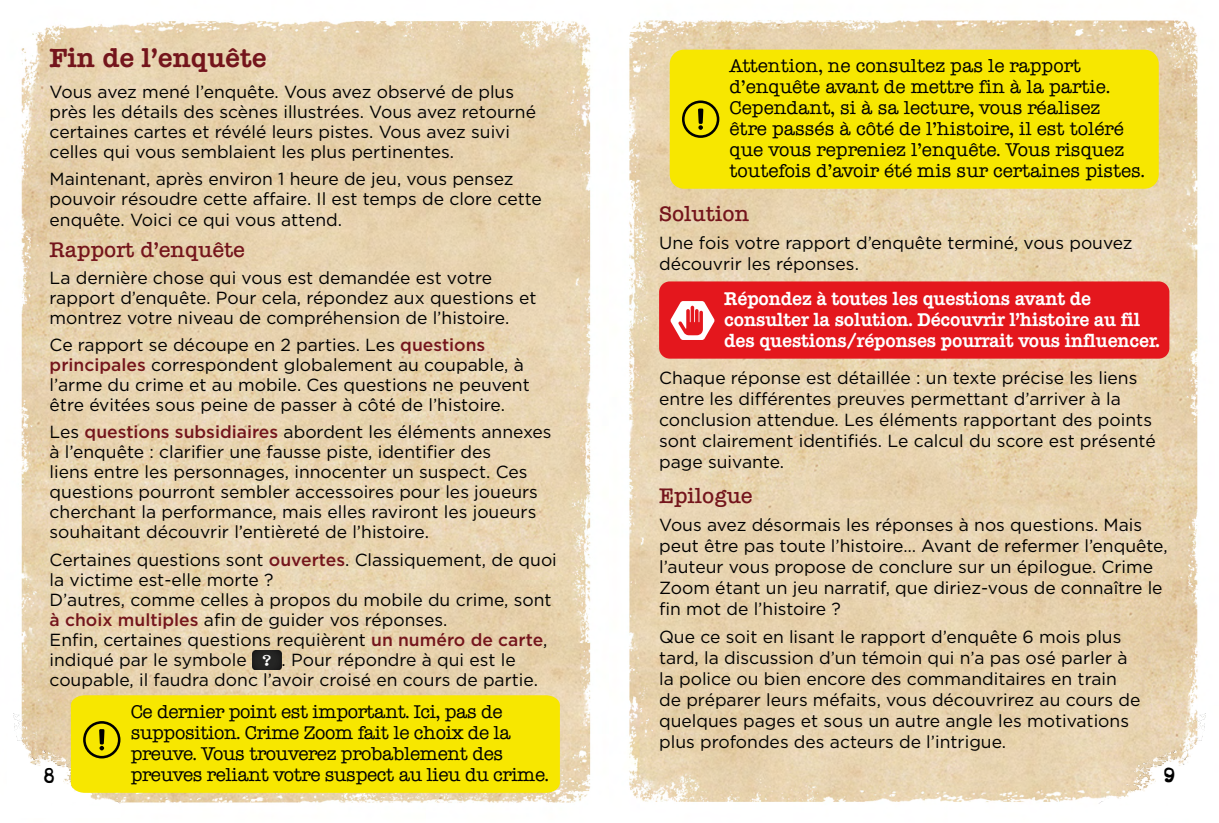
<style>
.page{position:relative;width:1219px;height:823px;background:#fff}
.page>*{position:absolute;margin:0;border:0;box-sizing:border-box;transform-origin:0 0}
.t1{font:700 25px "Typewriter Serial";color:#74151c}
.t2{font:700 22.5px "Ieicester";color:#000}
.t3{font:500 20px "Typewriter Serial";color:#74151c}
.t4{font:17.5px/20px "Gotham";color:#000}
.t5{font:17.5px/21px "Typewriter Serial";letter-spacing:-.01em;color:#000}
.t6{font:700 17.5px/21px "Typewriter Serial";letter-spacing:-.01em;color:#fff;scale:.96 1}
.s1{font-weight:500;color:#74151c}
.s2{font-family:"Ieicester";font-weight:700;font-size:18px;color:#fff}
</style>
<div class="page">
<img style="left:21px;top:20px;width:1177px;height:783px">
<img style="left:1098px;top:712px;width:108px;height:92px">
<img style="left:13px;top:712px;width:107px;height:92px">
<img style="left:252px;top:650px;width:30px;height:18px">
<div style="left:670px;top:50px;width:489px;height:139px;background:#f7e700;border-radius:14px"></div>
<div style="left:71px;top:694px;width:489px;height:98px;background:#f7e700"></div>
<svg style="left:682px;top:100px;width:37px;height:38px"></svg>
<svg style="left:83px;top:720px;width:37px;height:38px"></svg>
<div style="left:659px;top:281px;width:510px;height:77px;background:#e4171d;border-radius:11px"></div>
<svg style="left:670px;top:301px;width:45px;height:39px"></svg>
<div style="left:1172px;top:780px;width:16px;height:18px;background:#fff;border-radius:50%"></div>
<h1 class="t1" style="left:50px;top:42px;width:219px">Fin de l’enquête</h1>
<p class="t4" style="left:50px;top:81px;width:488px">Vous avez mené l’enquête. Vous avez observé de plus près les détails des scènes illustrées. Vous avez retourné certaines cartes et révélé leurs pistes. Vous avez suivi celles qui vous semblaient les plus pertinentes.</p>
<p class="t4" style="left:50px;top:168px;width:494px">Maintenant, après environ 1 heure de jeu, vous pensez pouvoir résoudre cette affaire. Il est temps de clore cette enquête. Voici ce qui vous attend.</p>
<p class="t3" style="left:50px;top:237px;width:197px">Rapport d’enquête</p>
<p class="t4" style="left:50px;top:267px;width:488px">La dernière chose qui vous est demandée est votre rapport d’enquête. Pour cela, répondez aux questions et montrez votre niveau de compréhension de l’histoire.</p>
<p class="t4" style="left:50px;top:334px;width:482px">Ce rapport se découpe en 2 parties. Les <span class="s1">questions principales</span> correspondent globalement au coupable, à l’arme du crime et au mobile. Ces questions ne peuvent être évitées sous peine de passer à côté de l’histoire.</p>
<p class="t4" style="left:50px;top:421px;width:503px">Les <span class="s1">questions subsidiaires</span> abordent les éléments annexes à l’enquête : clarifier une fausse piste, identifier des<br>liens entre les personnages, innocenter un suspect. Ces questions pourront sembler accessoires pour les joueurs cherchant la performance, mais elles raviront les joueurs souhaitant découvrir l’entièreté de l’histoire.</p>
<p class="t4" style="left:50px;top:548px;width:509px">Certaines questions sont <span class="s1">ouvertes</span>. Classiquement, de quoi la victime est-elle morte ?<br>D’autres, comme celles à propos du mobile du crime, sont <span class="s1">à choix multiples</span> afin de guider vos réponses.<br>Enfin, certaines questions requièrent <span class="s1">un numéro de carte</span>, indiqué par le symbole <span class="s2">?</span> . Pour répondre à qui est le coupable, il faudra donc l’avoir croisé en cours de partie.</p>
<p class="t5" style="left:730px;top:55px;width:417px">Attention, ne consultez pas le rapport d’enquête avant de mettre fin à la partie.<br>Cependant, si à sa lecture, vous réalisez<br>être passés à côté de l’histoire, il est toléré que vous repreniez l’enquête. Vous risquez toutefois d’avoir été mis sur certaines pistes.</p>
<p class="t3" style="left:659px;top:201px;width:92px">Solution</p>
<p class="t4" style="left:659px;top:232px;width:475px;line-height:21px">Une fois votre rapport d’enquête terminé, vous pouvez découvrir les réponses.</p>
<p class="t6" style="left:724px;top:287px;width:455px">Répondez à toutes les questions avant de consulter la solution. Découvrir l’histoire au fil des questions/réponses pourrait vous influencer.</p>
<p class="t4" style="left:659px;top:366px;width:498px;line-height:21px">Chaque réponse est détaillée : un texte précise les liens entre les différentes preuves permettant d’arriver à la conclusion attendue. Les éléments rapportant des points sont clairement identifiés. Le calcul du score est présenté page suivante.</p>
<p class="t3" style="left:659px;top:482px;width:95px">Epilogue</p>
<p class="t4" style="left:659px;top:513px;width:510px;line-height:21px">Vous avez désormais les réponses à nos questions. Mais peut être pas toute l’histoire… Avant de refermer l’enquête, l’auteur vous propose de conclure sur un épilogue. Crime Zoom étant un jeu narratif, que diriez-vous de connaître le fin mot de l’histoire ?</p>
<p class="t4" style="left:659px;top:625px;width:483px;line-height:21px">Que ce soit en lisant le rapport d’enquête 6 mois plus tard, la discussion d’un témoin qui n’a pas osé parler à la police ou bien encore des commanditaires en train de préparer leurs méfaits, vous découvrirez au cours de quelques pages et sous un autre angle les motivations plus profondes des acteurs de l’intrigue.</p>
<p class="t5" style="left:131px;top:700px;width:420px">Ce dernier point est important. Ici, pas de supposition. Crime Zoom fait le choix de la preuve. Vous trouverez probablement des preuves reliant votre suspect au lieu du crime.</p>
<p class="t2" style="left:43px;top:763px;width:14px">8</p>
<p class="t2" style="left:1163px;top:763px;width:14px">9</p>
</div>
